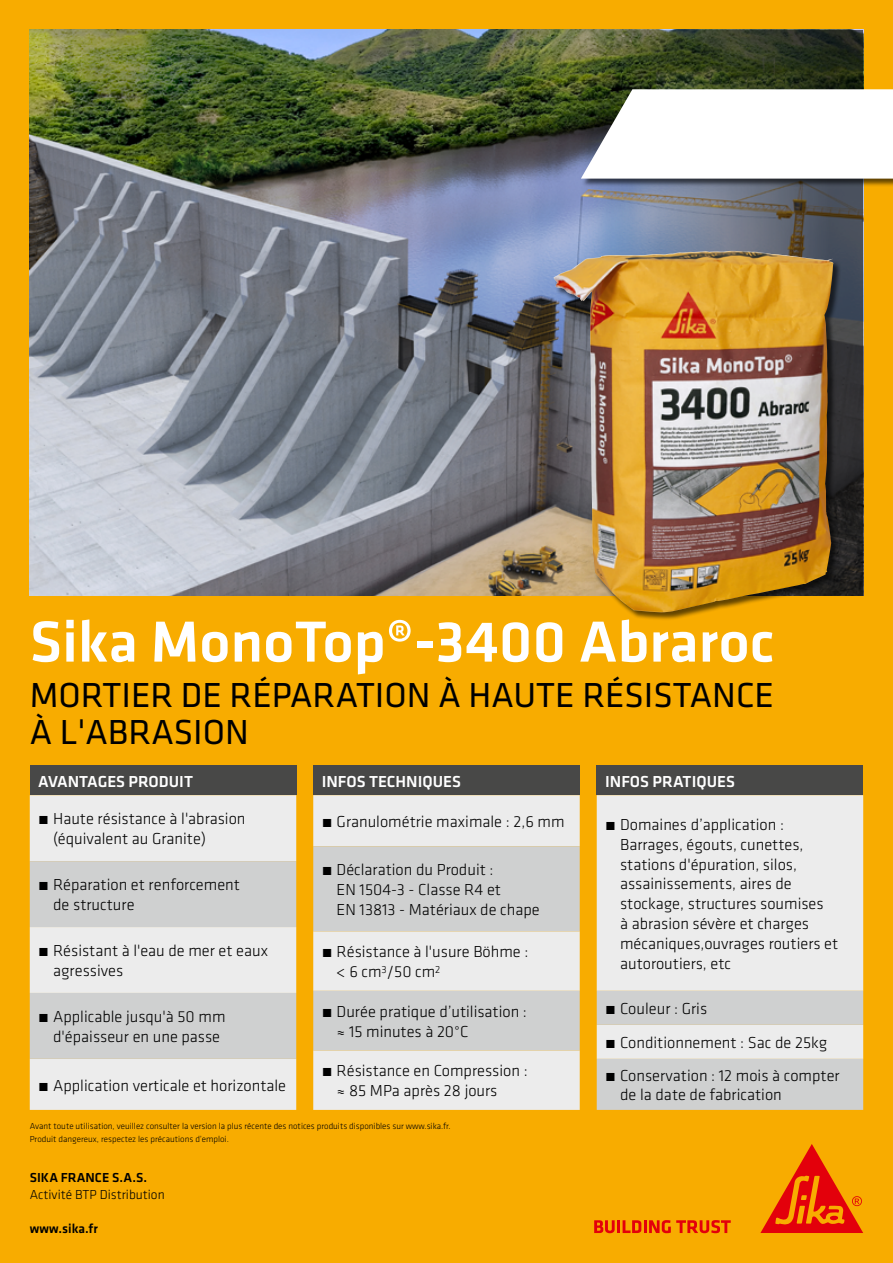
<style>
.page{position:relative;width:893px;height:1263px;background:#f8ac00}
.page>*{position:absolute;margin:0;border:0;box-sizing:border-box;transform-origin:0 0}
.t1{font:500 60px "Klavika";color:#fff}
.t2{font:36px/37px "Klavika";color:#000}
.t3{font:300 16.5px/19.8px "Klavika";color:#000}
.t4{font:500 16.5px "Klavika";color:#fff}
.t5{font:500 13.5px "Klavika";color:#000}
.t6{font:300 13.5px "Klavika";color:#000}
.t7{font:300 9px/12.8px "Klavika";color:#000}
.s1{font-weight:500}
</style>
<div class="page">
<svg style="left:594px;top:1220px;width:137px;height:13px"></svg>
<svg style="left:760px;top:1144px;width:103px;height:89px"></svg>
<img style="left:30px;top:30px;width:550px;height:565px">
<div style="left:313px;top:765px;width:267px;height:30px;background:#484847"></div>
<div style="left:313px;top:795px;width:267px;height:315px;background:#ececec"></div>
<svg style="left:313px;top:846px;width:267px;height:204px;background:#d7d7d7"></svg>
<div style="left:597px;top:765px;width:266px;height:30px;background:#484847"></div>
<div style="left:597px;top:795px;width:266px;height:196px;background:#ececec"></div>
<svg style="left:597px;top:991px;width:266px;height:119px;background:#d7d7d7"></svg>
<div style="left:30px;top:765px;width:266px;height:30px;background:#484847"></div>
<div style="left:30px;top:795px;width:266px;height:315px;background:#ececec"></div>
<svg style="left:30px;top:861px;width:266px;height:198px;background:#d8d9d8"></svg>
<img style="left:580px;top:30px;width:283px;height:565px">
<div style="left:581px;top:90px;width:312px;height:97px;background:#000;opacity:.6"></div>
<svg style="left:581px;top:89px;width:312px;height:90px;background:#ecedeb"></svg>
<div style="left:555px;top:252px;width:287px;height:369px;background:#000;opacity:.6"></div>
<img style="left:553px;top:251px;width:278px;height:361px">
<h1 class="t1" style="left:30px;top:601px;width:747px">Sika MonoTop®-3400 Abraroc</h1>
<h2 class="t2" style="left:30px;top:677px;width:746px">MORTIER DE RÉPARATION À HAUTE RÉSISTANCE<br>À L'ABRASION</h2>
<p class="t4" style="left:322px;top:770px;width:141px">INFOS TECHNIQUES</p>
<p class="t3" style="left:322px;top:811px;width:244px"><span class="s1">́</span> Granulométrie maximale : 2,6 mm</p>
<p class="t3" style="left:337px;top:860px;width:205px;text-indent:-15px"><span class="s1">́</span> Déclaration du Produit :<br>EN 1504-3 - Classe R4 et<br>EN 13813 - Matériaux de chape</p>
<p class="t3" style="left:337px;top:942px;width:193px;text-indent:-15px"><span class="s1">́</span> Résistance à l'usure Böhme : &lt; 6 cm<sup>3</sup>/50 cm<sup>2</sup></p>
<p class="t3" style="left:337px;top:1001px;width:192px;text-indent:-15px"><span class="s1">́</span> Durée pratique d’utilisation : ≈ 15 minutes à 20°C</p>
<p class="t3" style="left:337px;top:1061px;width:193px;text-indent:-15px"><span class="s1">́</span> Résistance en Compression : ≈ 85 MPa après 28 jours</p>
<p class="t4" style="left:38px;top:770px;width:156px">AVANTAGES PRODUIT</p>
<p class="t3" style="left:53px;top:809px;width:194px;text-indent:-15px"><span class="s1">́</span> Haute résistance à l'abrasion (équivalent au Granite)</p>
<p class="t3" style="left:53px;top:875px;width:188px;text-indent:-15px"><span class="s1">́</span> Réparation et renforcement de structure</p>
<p class="t3" style="left:53px;top:941px;width:216px;text-indent:-15px"><span class="s1">́</span> Résistant à l'eau de mer et eaux agressives</p>
<p class="t3" style="left:38px;top:1007px;width:189px;text-align:center"><span class="s1">́</span> Applicable jusqu'à 50 mm d'épaisseur en une passe</p>
<p class="t3" style="left:38px;top:1075px;width:249px"><span class="s1">́</span> Application verticale et horizontale</p>
<p class="t7" style="left:30px;top:1120px;width:422px">Avant toute utilisation, veuillez consulter la version la plus récente des notices produits disponibles sur www.sika.fr.<br>Produit dangereux, respectez les précautions d’emploi.</p>
<p class="t4" style="left:605px;top:770px;width:131px">INFOS PRATIQUES</p>
<p class="t3" style="left:620px;top:814px;width:220px;text-indent:-15px"><span class="s1">́</span> Domaines d’application :<br>Barrages, égouts, cunettes, stations d'épuration, silos, assainissements, aires de stockage, structures soumises<br>à abrasion sévère et charges mécaniques,ouvrages routiers et autoroutiers, etc</p>
<p class="t3" style="left:605px;top:992px;width:236px;line-height:33.3px"><span class="s1">́</span> Couleur : Gris<br><span class="s1">́</span> Conditionnement : Sac de 25kg <span class="s1">́</span> Conservation : 12 mois à compter</p>
<p class="t3" style="left:620px;top:1085px;width:163px">de la date de fabrication</p>
<p class="t5" style="left:30px;top:1169px;width:119px">SIKA FRANCE S.A.S.</p>
<p class="t6" style="left:30px;top:1187px;width:136px">Activité BTP Distribution</p>
<p class="t5" style="left:30px;top:1219px;width:70px">www.sika.fr</p>
</div>
